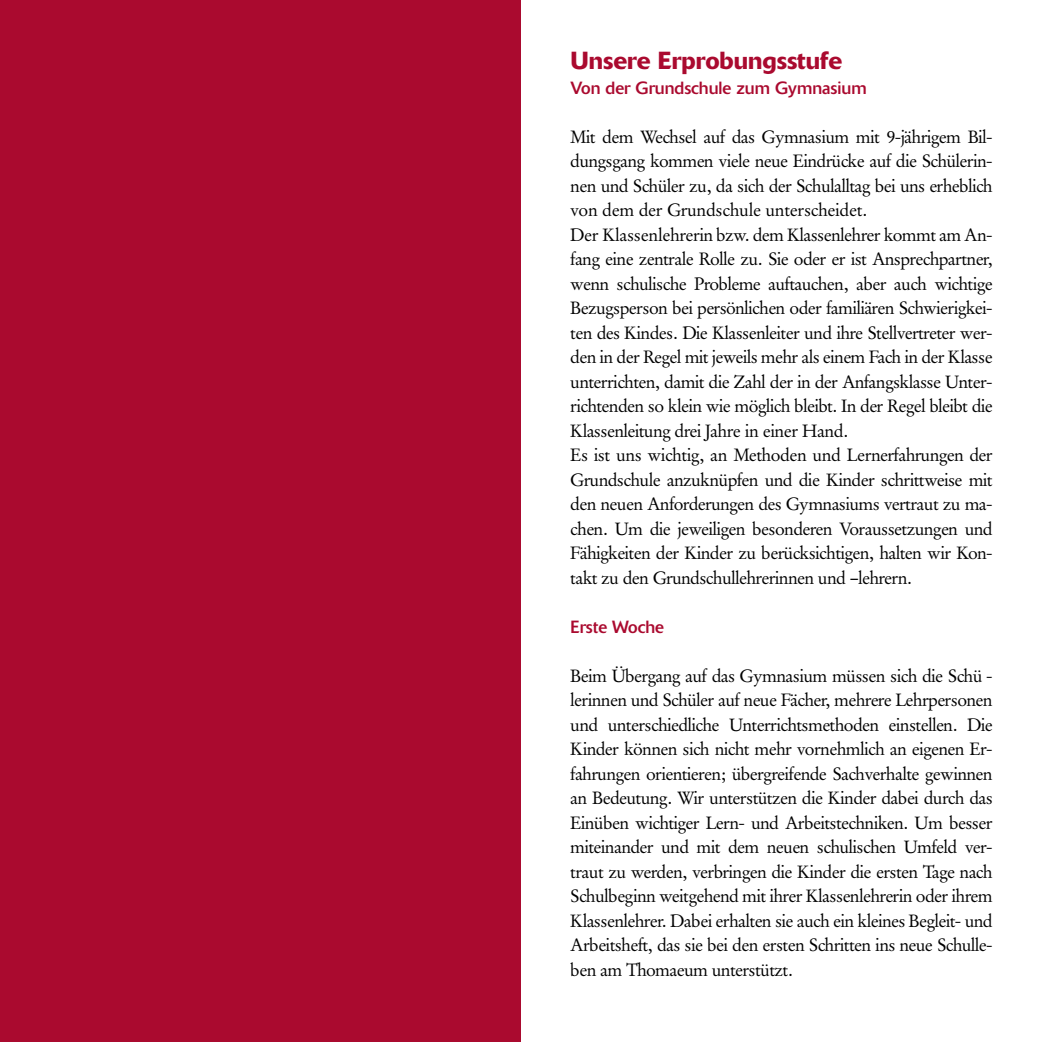
<style>
.page{position:relative;width:1042px;height:1042px;background:#fff}
.page>*{position:absolute;margin:0;border:0;box-sizing:border-box;transform-origin:0 0}
.t1{font:500 24.5px "Delta";color:#aa0a2f}
.t2{font:17.5px/24.5px "Garamond Stempel BQ";color:#000}
.t3{font:17.5px "Delta";color:#aa0a2f}
</style>
<div class="page">
<div style="left:0;top:0;width:521px;height:1042px;background:#aa0a2f"></div>
<h1 class="t1" style="left:570px;top:46px;width:273px">Unsere Erprobungsstufe</h1>
<p class="t3" style="left:570px;top:77px;width:297px">Von der Grundschule zum Gymnasium</p>
<p class="t2" style="left:570px;top:124px;width:423px">Mit dem Wechsel auf das Gymnasium mit 9-jährigem Bil&shy;dungsgang kommen viele neue Eindrücke auf die Schülerin&shy;nen und Schüler zu, da sich der Schulalltag bei uns erheblich von dem der Grundschule unterscheidet.<br>Der Klassenlehrerin bzw. dem Klassenlehrer kommt am An&shy;fang eine zentrale Rolle zu. Sie oder er ist Ansprechpartner, wenn schulische Probleme auftauchen, aber auch wichtige Bezugsperson bei persönlichen oder familiären Schwierigkei&shy;ten des Kindes. Die Klassenleiter und ihre Stellvertreter wer&shy;den in der Regel mit jeweils mehr als einem Fach in der Klasse unterrichten, damit die Zahl der in der Anfangsklasse Unter&shy;richtenden so klein wie möglich bleibt. In der Regel bleibt die Klassenleitung drei Jahre in einer Hand.<br>Es ist uns wichtig, an Methoden und Lernerfahrungen der Grundschule anzuknüpfen und die Kinder schrittweise mit den neuen Anforderungen des Gymnasiums vertraut zu ma&shy;chen. Um die jeweiligen besonderen Voraussetzungen und Fähigkeiten der Kinder zu berücksichtigen, halten wir Kon&shy;takt zu den Grundschullehrerinnen und –lehrern.</p>
<p class="t3" style="left:570px;top:616px;width:95px">Erste Woche</p>
<p class="t2" style="left:570px;top:663px;width:423px;text-align:justify">Beim Übergang auf das Gymnasium müssen sich die Schü̈- lerinnen und Schüler auf neue Fächer, mehrere Lehrpersonen und unterschiedliche Unterrichtsmethoden einstellen. Die Kinder können sich nicht mehr vornehmlich an eigenen Er&shy;fahrungen orientieren; übergreifende Sachverhalte gewinnen an Bedeutung. Wir unterstützen die Kinder dabei durch das Einüben wichtiger Lern- und Arbeitstechniken. Um besser miteinander und mit dem neuen schulischen Umfeld ver&shy;traut zu werden, verbringen die Kinder die ersten Tage nach Schulbeginn weitgehend mit ihrer Klassenlehrerin oder ihrem Klassenlehrer. Dabei erhalten sie auch ein kleines Begleit- und Arbeitsheft, das sie bei den ersten Schritten ins neue Schulle&shy;ben am Thomaeum unterstützt.</p>
</div>
